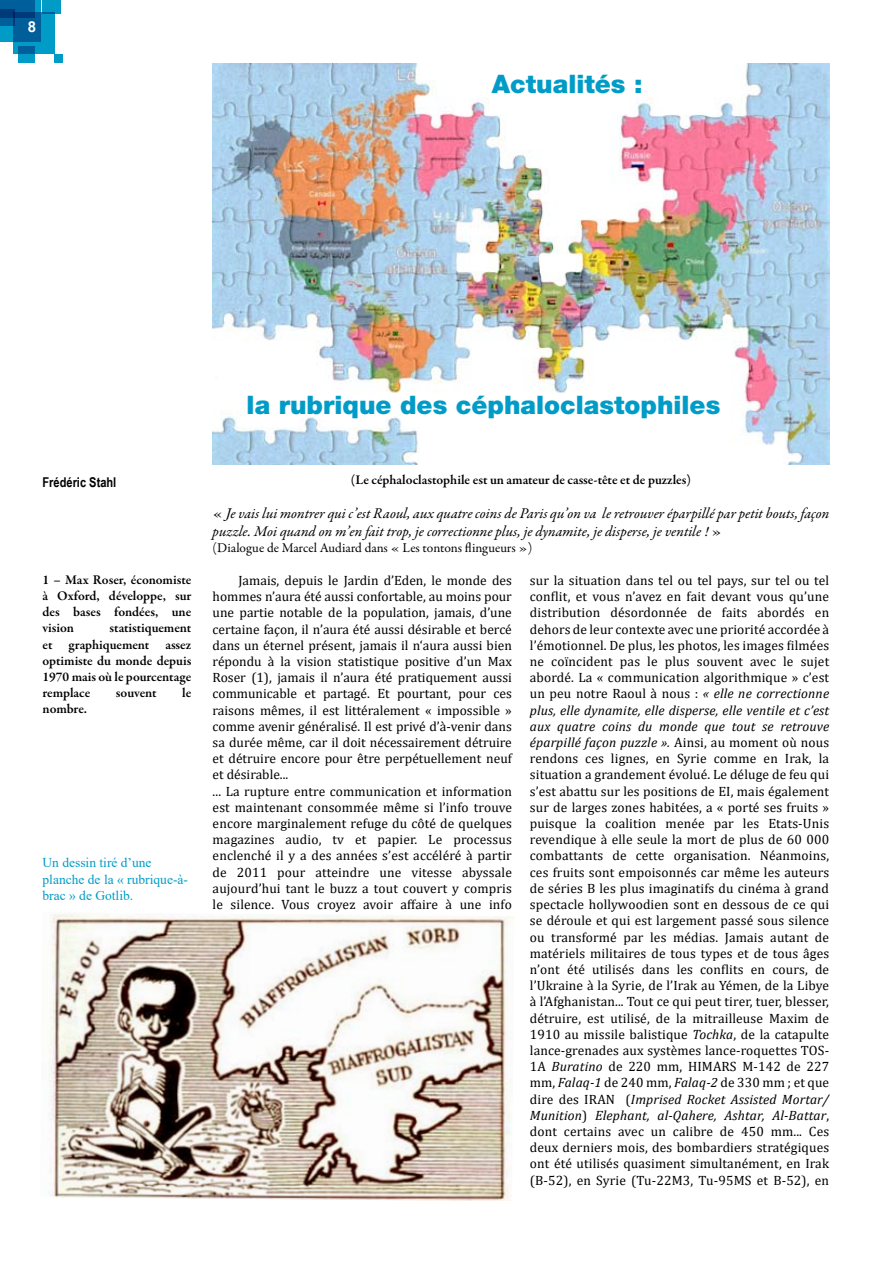
<style>
.page{position:relative;width:893px;height:1263px;background:#fff}
.page>*{position:absolute;margin:0;border:0;box-sizing:border-box;transform-origin:0 0}
.t1{font:900 25.5px "Helvetica Neue";color:#009cc7}
.t2{font:italic 15px/18px "Garamond Premr Pro";color:#000}
.t3{font:700 15px "Arial";color:#fff}
.t4{font:13.5px/16.2px "Cambria";color:#000}
.t5{font:600 13.5px/16.2px "Garamond Premr Pro";color:#000;text-align:justify}
.t6{font:13.5px/16.2px "Times New Roman";color:#009cc7}
.t7{font:13.5px "Garamond Premr Pro";color:#000}
.t8{font:700 13.5px "Arial Narrow";color:#000}
.s1{font-style:normal}
.s2{font-style:italic}
</style>
<div class="page">
<div style="left:0;top:0;width:41px;height:42px;background:#009cc7"></div>
<div style="left:0;top:0;width:34px;height:18px;background:#005f9b"></div>
<svg style="left:13px;top:13px;width:42px;height:41px;background:#007aae"></svg>
<div style="left:55px;top:54px;width:8px;height:9px;background:#009cc7"></div>
<div style="left:43px;top:0;width:18px;height:14px;background:#009cc7"></div>
<svg style="left:19px;top:46px;width:16px;height:16px"></svg>
<svg style="left:0;top:9px;width:15px;height:16px"></svg>
<img style="left:213px;top:64px;width:616px;height:400px">
<img style="left:49px;top:914px;width:465px;height:287px">
<p class="t3" style="left:28px;top:16px;width:10px">8</p>
<h1 class="t1" style="left:492px;top:69px;width:152px">Actualités :</h1>
<h1 class="t1" style="left:247px;top:390px;width:475px">la rubrique des céphaloclastophiles</h1>
<p class="t8" style="left:43px;top:472px;width:75px">Frédéric Stahl</p>
<p class="t5" style="left:43px;top:572px;width:150px">1 – Max Roser, économiste à Oxford, développe, sur des bases fondées, une vision</p>
<p class="t5" style="left:43px;top:620px;width:150px;text-indent:67px">statistiquement et graphiquement assez optimiste du monde depuis 1970 mais où le pourcentage remplace</p>
<p class="t5" style="left:116px;top:685px;width:42px">souvent</p>
<p class="t5" style="left:182px;top:685px;width:11px">le</p>
<p class="t5" style="left:43px;top:701px;width:46px">nombre.</p>
<p class="t6" style="left:43px;top:854px;width:147px">Un dessin tiré d’une planche de la « rubrique-à&shy;brac » de Gotlib.</p>
<p class="t5" style="left:351px;top:471px;width:342px">(Le céphaloclastophile est un amateur de casse-tête et de puzzles)</p>
<p class="t2" style="left:213px;top:505px;width:618px"><span class="s1">«</span> Je vais lui montrer qui c’est Raoul, aux quatre coins de Paris qu’on va le retrouver éparpillé par petit bouts, façon puzzle. Moi quand on m’en fait trop, je correctionne plus, je dynamite, je disperse, je ventile ! <span class="s1">»</span></p>
<p class="t7" style="left:213px;top:539px;width:321px">(Dialogue de Marcel Audiard dans « Les tontons flingueurs »)</p>
<p class="t4" style="left:213px;top:572px;width:301px;text-indent:26px">Jamais, depuis le Jardin d’Eden, le monde des hommes n’aura été aussi confortable, au moins pour une partie notable de la population, jamais, d’une certaine façon, il n’aura été aussi désirable et bercé dans un éternel présent, jamais il n‘aura aussi bien répondu à la vision statistique positive d’un Max Roser (1), jamais il n’aura été pratiquement aussi communicable et partagé. Et pourtant, pour ces raisons mêmes, il est littéralement « impossible » comme avenir généralisé. Il est privé d’à-venir dans sa durée même, car il doit nécessairement détruire et détruire encore pour être perpétuellement neuf et désirable...<br>... La rupture entre communication et information est maintenant consommée même si l’info trouve encore marginalement refuge du côté de quelques magazines audio, tv et papier. Le processus enclenché il y a des années s’est accéléré à partir de 2011 pour atteindre une vitesse abyssale aujourd’hui tant le buzz a tout couvert y compris le silence. Vous croyez avoir affaire à une info</p>
<p class="t4" style="left:530px;top:572px;width:301px;text-align:justify">sur la situation dans tel ou tel pays, sur tel ou tel conflit, et vous n’avez en fait devant vous qu’une distribution désordonnée de faits abordés en dehors de leur contexte avec une priorité accordée à l’émotionnel. De plus, les photos, les images filmées ne coïncident pas le plus souvent avec le sujet abordé. La « communication algorithmique » c’est un peu notre Raoul à nous : <span class="s2">« elle ne correctionne plus, elle dynamite, elle disperse, elle ventile et c’est aux quatre coins du monde que tout se retrouve éparpillé façon puzzle ».</span> Ainsi, au moment où nous rendons ces lignes, en Syrie comme en Irak, la situation a grandement évolué. Le déluge de feu qui s’est abattu sur les positions de EI, mais également sur de larges zones habitées, a « porté ses fruits » puisque la coalition menée par les Etats-Unis revendique à elle seule la mort de plus de 60 000 combattants de cette organisation. Néanmoins, ces fruits sont empoisonnés car même les auteurs de séries B les plus imaginatifs du cinéma à grand spectacle hollywoodien sont en dessous de ce qui se déroule et qui est largement passé sous silence ou transformé par les médias. Jamais autant de matériels militaires de tous types et de tous âges n’ont été utilisés dans les conflits en cours, de l’Ukraine à la Syrie, de l’Irak au Yémen, de la Libye à l’Afghanistan... Tout ce qui peut tirer, tuer, blesser, détruire, est utilisé, de la mitrailleuse Maxim de 1910 au missile balistique <span class="s2">Tochka</span>, de la catapulte lance-grenades aux systèmes lance-roquettes TOS-1A <span class="s2">Buratino</span> de 220 mm, HIMARS M-142 de 227 mm, <span class="s2">Falaq-1</span> de 240 mm, <span class="s2">Falaq-2</span> de 330 mm ; et que dire des IRAN (<span class="s2">Imprised Rocket Assisted Mortar/ Munition</span>) <span class="s2">Elephant, al-Qahere, Ashtar, Al-Battar</span>, dont certains avec un calibre de 450 mm... Ces deux derniers mois, des bombardiers stratégiques ont été utilisés quasiment simultanément, en Irak (B-52), en Syrie (Tu-22M3, Tu-95MS et B-52), en</p>
</div>
